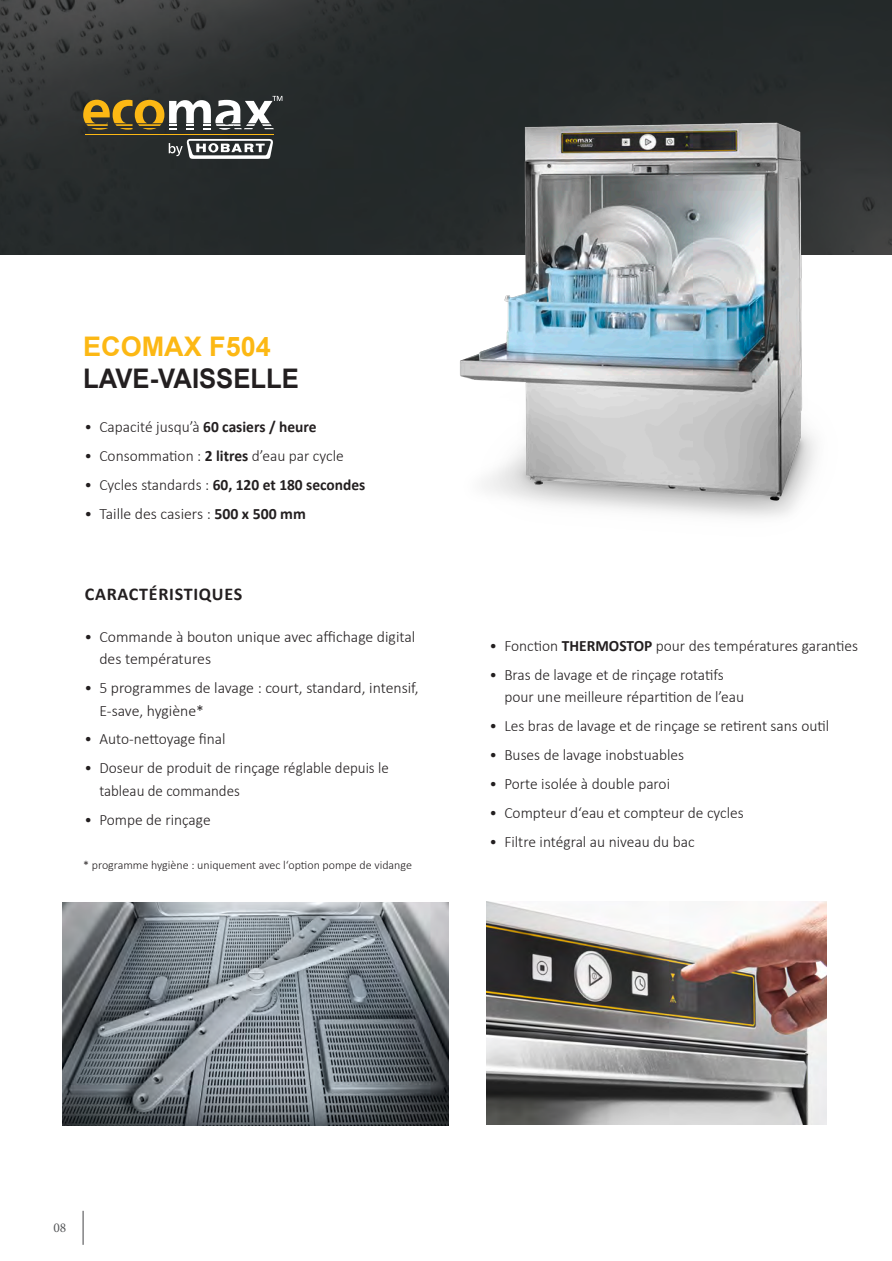
<style>
.page{position:relative;width:892px;height:1261px;background:#fff}
.page>*{position:absolute;margin:0;border:0;box-sizing:border-box;transform-origin:0 0}
.t1{font:700 27px "Arial";color:#231f20;scale:.95 1}
.t2{font:700 27px "Arial";color:#fcb814}
.t3{font:700 18px "Calibri";letter-spacing:.04em;color:#231f20}
.t4{font:300 15.75px/22.5px "Calibri";color:#231f20}
.t5{font:700 15.75px "Calibri";color:#231f20}
.t6{font:13.5px "Minion Pro";color:#57585a}
.t7{font:300 12px "Calibri";color:#231f20}
.s1{font-weight:700}
.s2{font-weight:300}
</style>
<div class="page">
<img style="left:0;top:0;width:891px;height:254px">
<hr style="left:82px;top:1210px;width:2px;height:35px;background:#57585a">
<img style="left:324px;top:7px;width:567px;height:510px">
<img style="left:63px;top:902px;width:385px;height:223px">
<img style="left:486px;top:901px;width:340px;height:223px">
<hr style="left:85px;top:133px;width:188px;height:1px;background:#fcb814">
<svg style="left:169px;top:139px;width:104px;height:20px"></svg>
<svg style="left:83px;top:96px;width:199px;height:34px"></svg>
<h1 class="t2" style="left:83px;top:329px;width:189px">ECOMAX F504</h1>
<h1 class="t1" style="left:83px;top:360px;width:229px">LAVE-VAISSELLE</h1>
<p class="t4" style="left:84px;top:415px;width:233px">• Capacité jusqu’à <span class="s1">60 casiers / heure</span></p>
<p class="t4" style="left:84px;top:444px;width:261px">• Consommation : <span class="s1">2 litres</span> d’eau par cycle</p>
<p class="t5" style="left:84px;top:474px;width:282px"><span class="s2">• Cycles standards :</span> 60, 120 et 180 secondes</p>
<p class="t4" style="left:84px;top:502px;width:223px">• Taille des casiers : <span class="s1">500 x 500 mm</span></p>
<p class="t3" style="left:85px;top:582px;width:159px">CARACTÉRISTIQUES</p>
<p class="t4" style="left:99px;top:625px;width:317px;text-indent:-15px">• Commande à bouton unique avec affichage digital des températures</p>
<p class="t4" style="left:99px;top:676px;width:321px;text-indent:-15px">• 5 programmes de lavage : court, standard, intensif,<br>E-save, hygiène*</p>
<p class="t4" style="left:84px;top:728px;width:143px">• Auto-nettoyage final</p>
<p class="t4" style="left:99px;top:756px;width:291px;text-indent:-15px">• Doseur de produit de rinçage réglable depuis le tableau de commandes</p>
<p class="t4" style="left:84px;top:808px;width:128px">• Pompe de rinçage</p>
<p class="t7" style="left:83px;top:857px;width:330px">* programme hygiène : uniquement avec l‘option pompe de vidange</p>
<p class="t4" style="left:489px;top:634px;width:370px">• Fonction <span class="s1">THERMOSTOP</span> pour des températures garanties</p>
<p class="t4" style="left:504px;top:663px;width:241px;text-indent:-15px">• Bras de lavage et de rinçage rotatifs pour une meilleure répartition de l’eau</p>
<p class="t4" style="left:489px;top:714px;width:341px">• Les bras de lavage et de rinçage se retirent sans outil</p>
<p class="t4" style="left:489px;top:743px;width:196px">• Buses de lavage inobstuables</p>
<p class="t4" style="left:489px;top:772px;width:182px">• Porte isolée à double paroi</p>
<p class="t4" style="left:489px;top:801px;width:256px">• Compteur d‘eau et compteur de cycles</p>
<p class="t4" style="left:489px;top:830px;width:206px">• Filtre intégral au niveau du bac</p>
<p class="t6" style="left:53px;top:1219px;width:14px">08</p>
</div>
